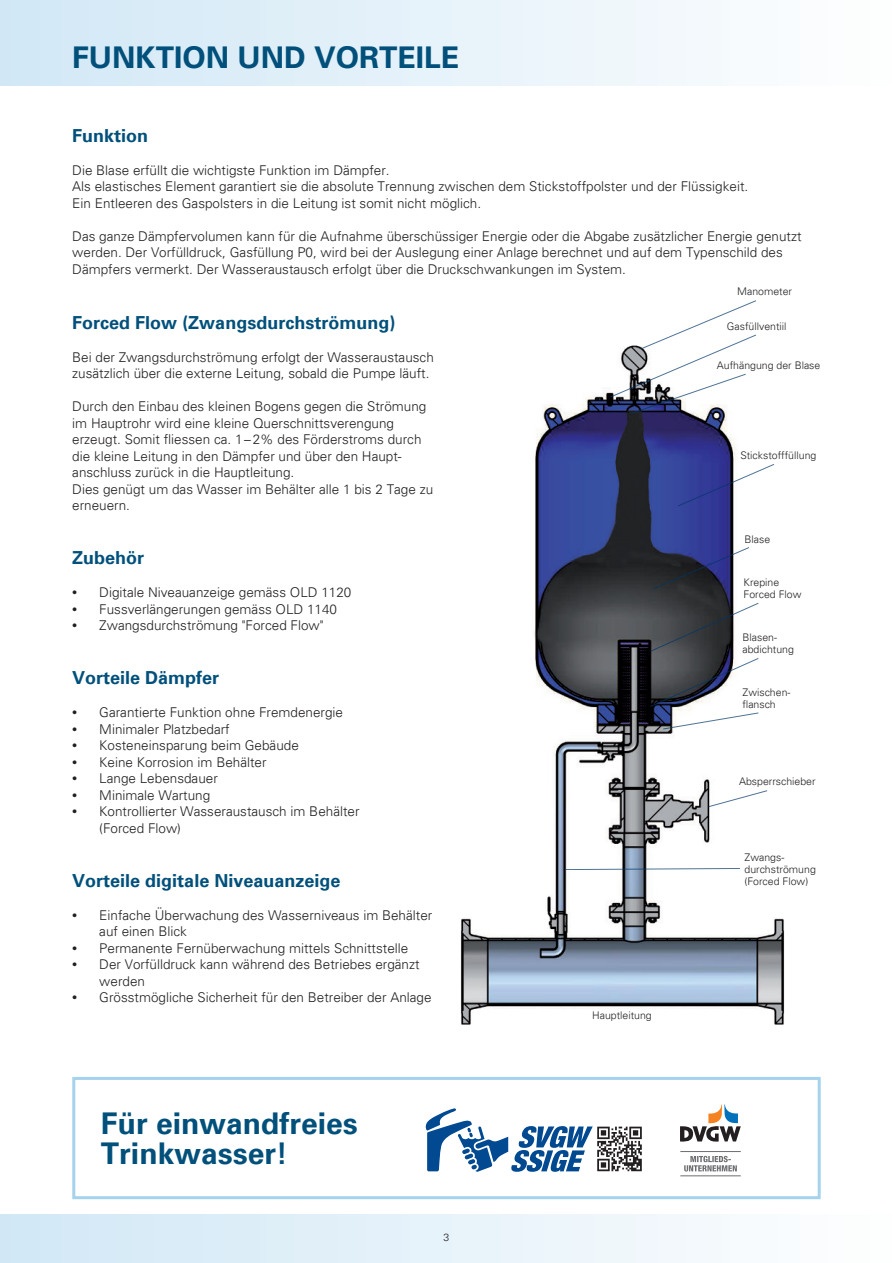
<style>
.page{position:relative;width:893px;height:1263px;background:#fff}
.page>*{position:absolute;margin:0;border:0;box-sizing:border-box;transform-origin:0 0}
.t1{font:700 30px/30px "Univers LT";color:#00507b}
.t2{font:700 18px "Univers LT";color:#00507b}
.t3{font:300 13.5px/16.5px "Univers LT";color:#231f20}
.t4{font:300 10.5px/12px "Univers LT";color:#231f20}
.s1{font-family:"Myriad Pro";font-weight:400;font-size:18px}
</style>
<div class="page">
<div style="left:0;top:0;width:893px;height:85px;background:linear-gradient(to right,#d1e7f6,#fefefe)"></div>
<div style="left:0;top:1214px;width:893px;height:49px;background:linear-gradient(to right,#d1e7f6,#fefefe)"></div>
<img style="left:461px;top:388px;width:323px;height:637px">
<svg style="left:650px;top:603px;width:109px;height:49px"></svg>
<svg style="left:650px;top:658px;width:109px;height:71px"></svg>
<svg style="left:708px;top:790px;width:60px;height:17px"></svg>
<svg style="left:565px;top:868px;width:175px;height:2px"></svg>
<svg style="left:678px;top:464px;width:96px;height:42px"></svg>
<svg style="left:653px;top:547px;width:96px;height:43px;background:#484c69"></svg>
<svg style="left:610px;top:300px;width:146px;height:114px"></svg>
<div style="left:72px;top:1077px;width:749px;height:122px;border:3px solid #a5d2ed"></div>
<svg style="left:684px;top:1156px;width:53px;height:15px"></svg>
<svg style="left:680px;top:1104px;width:61px;height:38px"></svg>
<hr style="left:680px;top:1151px;width:61px;height:1px;background:#6c6d70">
<hr style="left:680px;top:1175px;width:61px;height:1px;background:#6c6d70">
<svg style="left:426px;top:1108px;width:216px;height:64px"></svg>
<h1 class="t1" style="left:72px;top:43px;width:388px">FUNKTION UND VORTEILE</h1>
<h2 class="t2" style="left:72px;top:125px;width:78px">Funktion</h2>
<p class="t3" style="left:72px;top:162px;width:677px">Die Blase erfüllt die wichtigste Funktion im Dämpfer.<br>Als elastisches Element garantiert sie die absolute Trennung zwischen dem Stickstoffpolster und der Flüssigkeit.<br>Ein Entleeren des Gaspolsters in die Leitung ist somit nicht möglich.</p>
<p class="t3" style="left:72px;top:228px;width:731px">Das ganze Dämpfervolumen kann für die Aufnahme überschüssiger Energie oder die Abgabe zusätzlicher Energie genutzt werden. Der Vorfülldruck, Gasfüllung P0, wird bei der Auslegung einer Anlage berechnet und auf dem Typenschild des<br>Dämpfers vermerkt. Der Wasseraustausch erfolgt über die Druckschwankungen im System.</p>
<h2 class="t2" style="left:72px;top:312px;width:325px">Forced Flow (Zwangsdurchströmung)</h2>
<p class="t3" style="left:72px;top:349px;width:363px">Bei der Zwangsdurchströmung erfolgt der Wasseraustausch zusätzlich über die externe Leitung, sobald die Pumpe läuft.</p>
<p class="t3" style="left:72px;top:398px;width:362px">Durch den Einbau des kleinen Bogens gegen die Strömung im Hauptrohr wird eine kleine Querschnittsverengung erzeugt. Somit fliessen ca. 1–2% des Förderstroms durch die kleine Leitung in den Dämpfer und über den Haupt&shy;anschluss zurück in die Hauptleitung.<br>Dies genügt um das Wasser im Behälter alle 1 bis 2 Tage zu erneuern.</p>
<h2 class="t2" style="left:72px;top:547px;width:73px">Zubehör</h2>
<p class="t3" style="left:72px;top:584px;width:281px"><span class="s1">•</span> Digitale Niveauanzeige gemäss OLD 1120</p>
<p class="t3" style="left:72px;top:601px;width:266px"><span class="s1">•</span> Fussverlängerungen gemäss OLD 1140</p>
<p class="t3" style="left:72px;top:617px;width:253px"><span class="s1">•</span> Zwangsdurchströmung "Forced Flow"</p>
<h2 class="t2" style="left:72px;top:667px;width:149px">Vorteile Dämpfer</h2>
<p class="t3" style="left:72px;top:704px;width:272px"><span class="s1">•</span> Garantierte Funktion ohne Fremdenergie</p>
<p class="t3" style="left:72px;top:721px;width:159px"><span class="s1">•</span> Minimaler Platzbedarf</p>
<p class="t3" style="left:72px;top:737px;width:228px"><span class="s1">•</span> Kosteneinsparung beim Gebäude</p>
<p class="t3" style="left:72px;top:754px;width:196px"><span class="s1">•</span> Keine Korrosion im Behälter</p>
<p class="t3" style="left:72px;top:770px;width:147px"><span class="s1">•</span> Lange Lebensdauer</p>
<p class="t3" style="left:72px;top:787px;width:140px"><span class="s1">•</span> Minimale Wartung</p>
<p class="t3" style="left:99px;top:803px;width:262px;text-indent:-27px"><span class="s1">•</span> Kontrollierter Wasseraustausch im Behälter (Forced Flow)</p>
<h2 class="t2" style="left:72px;top:870px;width:270px">Vorteile digitale Niveauanzeige</h2>
<p class="t3" style="left:99px;top:907px;width:335px;text-indent:-27px"><span class="s1">•</span> Einfache Überwachung des Wasserniveaus im Behälter auf einen Blick</p>
<p class="t3" style="left:72px;top:940px;width:338px"><span class="s1">•</span> Permanente Fernüberwachung mittels Schnittstelle</p>
<p class="t3" style="left:99px;top:956px;width:322px;text-indent:-27px"><span class="s1">•</span> Der Vorfülldruck kann während des Betriebes ergänzt werden</p>
<p class="t3" style="left:72px;top:989px;width:361px"><span class="s1">•</span> Grösstmögliche Sicherheit für den Betreiber der Anlage</p>
<h1 class="t1" style="left:101px;top:1108px;width:258px">Für einwandfreies<br>Trinkwasser!</h1>
<p class="t4" style="left:444px;top:1231px;width:7px">3</p>
<p class="t4" style="left:592px;top:1009px;width:61px">Hauptleitung</p>
<p class="t4" style="left:737px;top:285px;width:56px">Manometer</p>
<p class="t4" style="left:727px;top:321px;width:61px">Gasfüllventiil</p>
<p class="t4" style="left:717px;top:360px;width:105px">Aufhängung der Blase</p>
<p class="t4" style="left:740px;top:450px;width:77px">Stickstofffüllung</p>
<p class="t4" style="left:745px;top:534px;width:27px">Blase</p>
<p class="t4" style="left:744px;top:576px;width:59px">Krepine<br>Forced Flow</p>
<p class="t4" style="left:742px;top:631px;width:53px">Blasen&shy;abdichtung</p>
<p class="t4" style="left:742px;top:687px;width:49px">Zwischen&shy;flansch</p>
<p class="t4" style="left:739px;top:775px;width:78px">Absperrschieber</p>
<p class="t4" style="left:744px;top:852px;width:73px">Zwangs&shy;durchströmung (Forced Flow)</p>
</div>
